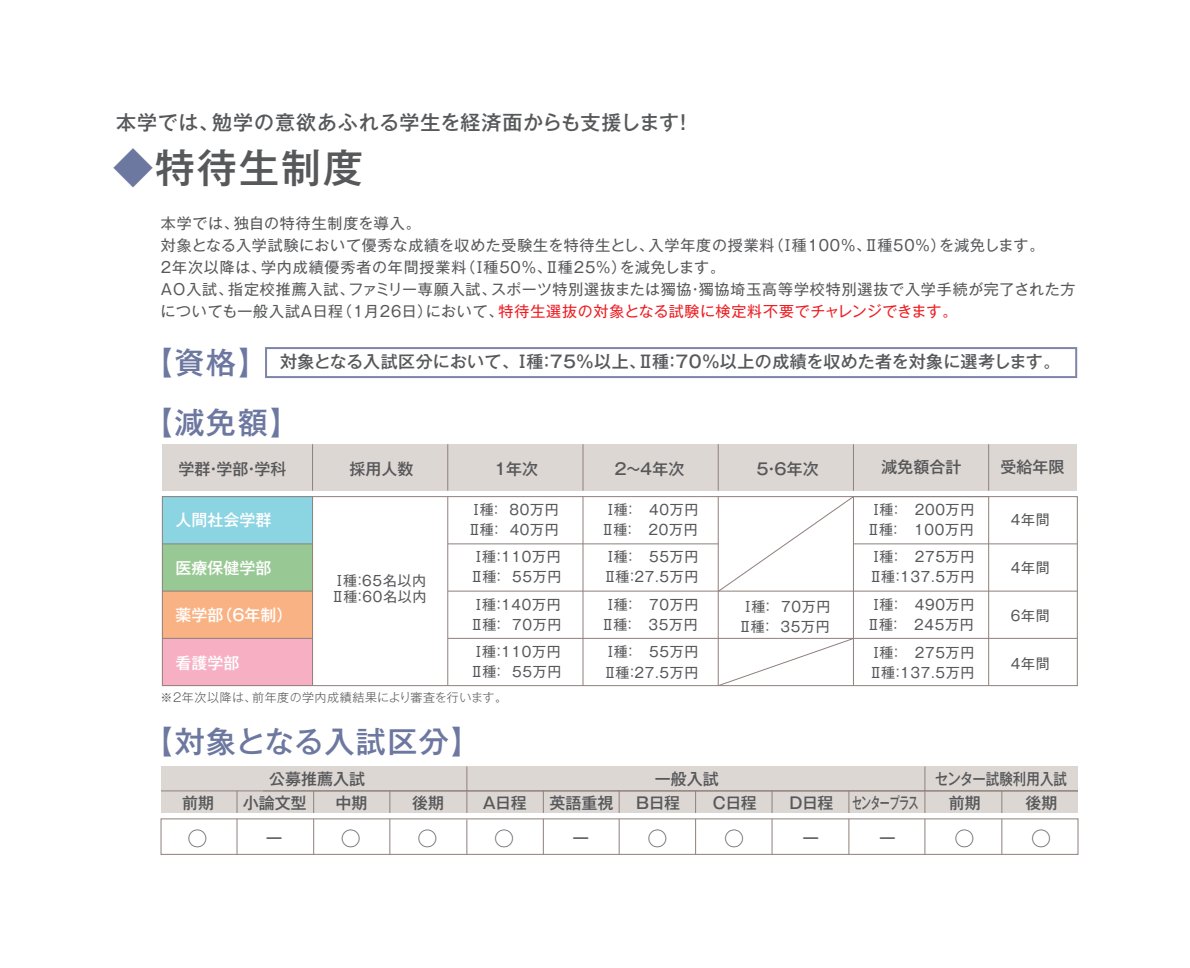
<style>
.page{position:relative;width:1190px;height:968px;background:#fff}
.page>*{position:absolute;margin:0;border:0;box-sizing:border-box;transform-origin:0 0}
.t1{font:500 40px "Gothic MB101 Pro";letter-spacing:.05em;color:#57585a}
.t2{font:500 30px "Gothic MB101 Pro";letter-spacing:.025em;color:#6d78a0}
.t3{font:500 30px "Gothic MB101 Pro";letter-spacing:.05em;color:#6d78a0}
.t4{font:500 20px "Gothic MB101 Pro";letter-spacing:.035em;color:#57585a}
.t5{font:20px "Gothic MB101 Pro";color:#57585a}
.t6{font:500 17px "Gothic MB101 Pro";letter-spacing:.015em;color:#57585a}
.t7{font:500 16px/24.2px "Gothic MB101 Pro";color:#57585a}
.t8{font:500 16px "Gothic MB101 Pro";color:#fff}
.t9{font:500 16px "Gothic MB101 Pro";letter-spacing:-.06em;color:#57585a}
.t10{font:500 16px "Gothic MB101 Pro";color:#57585a;scale:.84 1}
.t11{font:15px/22px "Gothic MB101 Pro";letter-spacing:.05em;color:#57585a}
.t12{font:14px/20px "Gothic MB101 Pro";letter-spacing:.05em;color:#57585a}
.t13{font:300 12px "Gothic MB101 Pro";letter-spacing:.045em;color:#57585a}
.s1{color:#6d78a0}
.s2{color:#ee1d23}
.s3{font-size:30px;color:#6d78a0}
</style>
<div class="page">
<div style="left:162px;top:544px;width:150px;height:47px;background:#98c894"></div>
<div style="left:162px;top:497px;width:150px;height:47px;background:#8bd4e2"></div>
<div style="left:162px;top:591px;width:150px;height:47px;background:#f9b283"></div>
<div style="left:162px;top:638px;width:150px;height:48px;background:#f6afc3"></div>
<div style="left:162px;top:444px;width:915px;height:47px;background:#ddd7d4"></div>
<div style="left:162px;top:496px;width:916px;height:190px;border:1px solid #8e807c"></div>
<hr style="left:312px;top:497px;width:1px;height:189px;background:#8e807c">
<hr style="left:447px;top:497px;width:1px;height:189px;background:#8e807c">
<hr style="left:582px;top:497px;width:1px;height:189px;background:#8e807c">
<hr style="left:718px;top:497px;width:1px;height:189px;background:#8e807c">
<hr style="left:853px;top:497px;width:1px;height:189px;background:#8e807c">
<hr style="left:988px;top:497px;width:1px;height:189px;background:#8e807c">
<hr style="left:162px;top:638px;width:150px;height:1px;background:#8e807c">
<hr style="left:162px;top:591px;width:150px;height:1px;background:#8e807c">
<hr style="left:162px;top:543px;width:150px;height:1px;background:#8e807c">
<hr style="left:448px;top:543px;width:270px;height:1px;background:#8e807c">
<hr style="left:448px;top:591px;width:629px;height:1px;background:#8e807c">
<hr style="left:448px;top:638px;width:629px;height:1px;background:#8e807c">
<hr style="left:853px;top:496px;width:135px;height:1px;background:#8e807c">
<hr style="left:853px;top:543px;width:224px;height:1px;background:#8e807c">
<hr style="left:312px;top:444px;width:1px;height:47px;background:#8e807c">
<hr style="left:447px;top:444px;width:1px;height:47px;background:#8e807c">
<hr style="left:582px;top:444px;width:1px;height:47px;background:#8e807c">
<hr style="left:718px;top:444px;width:1px;height:47px;background:#8e807c">
<hr style="left:853px;top:444px;width:1px;height:47px;background:#8e807c">
<hr style="left:988px;top:444px;width:1px;height:47px;background:#8e807c">
<svg style="left:717px;top:496px;width:138px;height:97px"></svg>
<svg style="left:717px;top:637px;width:138px;height:50px"></svg>
<div style="left:161px;top:766px;width:917px;height:47px;background:#ddd7d4"></div>
<svg style="left:771px;top:791px;width:1px;height:22px"></svg>
<hr style="left:924px;top:766px;width:1px;height:47px;background:#8e807c">
<svg style="left:1001px;top:791px;width:1px;height:22px"></svg>
<div style="left:161px;top:818px;width:917px;height:37px;border:1px solid #8e807c"></div>
<svg style="left:236px;top:791px;width:1px;height:22px"></svg>
<svg style="left:313px;top:791px;width:1px;height:22px"></svg>
<svg style="left:543px;top:791px;width:1px;height:22px"></svg>
<hr style="left:466px;top:766px;width:1px;height:47px;background:#8e807c">
<svg style="left:695px;top:791px;width:1px;height:22px"></svg>
<hr style="left:771px;top:819px;width:1px;height:35px;background:#8e807c">
<svg style="left:848px;top:791px;width:1px;height:22px"></svg>
<hr style="left:848px;top:819px;width:1px;height:35px;background:#8e807c">
<hr style="left:924px;top:819px;width:1px;height:36px;background:#8e807c">
<hr style="left:1001px;top:819px;width:1px;height:35px;background:#8e807c">
<hr style="left:236px;top:819px;width:1px;height:35px;background:#8e807c">
<hr style="left:313px;top:819px;width:1px;height:36px;background:#8e807c">
<svg style="left:389px;top:791px;width:1px;height:22px"></svg>
<hr style="left:389px;top:819px;width:1px;height:36px;background:#8e807c">
<hr style="left:543px;top:819px;width:1px;height:35px;background:#8e807c">
<svg style="left:619px;top:791px;width:1px;height:22px"></svg>
<hr style="left:619px;top:819px;width:1px;height:35px;background:#8e807c">
<hr style="left:466px;top:819px;width:1px;height:35px;background:#8e807c">
<hr style="left:695px;top:819px;width:1px;height:35px;background:#8e807c">
<hr style="left:161px;top:790px;width:917px;height:1px;background:#8e807c">
<div style="left:265px;top:347px;width:812px;height:31px;border:2px solid #7d85a9"></div>
<h3 class="t4" style="left:116px;top:106px;width:579px">本学では、勉学の意欲あふれる学生を経済面からも支援します！</h3>
<h1 class="t1" style="left:113px;top:135px;width:251px"><span class="s1">◆</span>特待生制度</h1>
<p class="t11" style="left:161px;top:210px;width:916px">本学では、独自の特待生制度を導入。<br>対象となる入学試験において優秀な成績を収めた受験生を特待生とし、入学年度の授業料（Ⅰ種100％、Ⅱ種50％）を減免します。<br>2年次以降は、学内成績優秀者の年間授業料（Ⅰ種50％、Ⅱ種25％）を減免します。<br>AO入試、指定校推薦入試、ファミリー専願入試、スポーツ特別選抜または獨協・獨協埼玉高等学校特別選抜で入学手続が完了された方についても一般入試A日程（1月26日）において、<span class="s2">特待生選抜の対象となる試験に検定料不要でチャレンジできます。</span></p>
<p class="t6" style="left:143px;top:348px;width:919px"><span class="s3">【資格】</span> 対象となる入試区分において、Ⅰ種：75％以上、Ⅱ種：70％以上の成績を収めた者を対象に選考します。</p>
<h2 class="t3" style="left:143px;top:397px;width:159px">【減免額】</h2>
<p class="t7" style="left:178px;top:455px;width:109px">学群・学部・学科</p>
<p class="t7" style="left:349px;top:455px;width:65px">採用人数</p>
<p class="t7" style="left:494px;top:455px;width:46px">1年次</p>
<p class="t7" style="left:614px;top:455px;width:71px">2～4年次</p>
<p class="t7" style="left:756px;top:455px;width:64px">5・6年次</p>
<p class="t7" style="left:881px;top:453px;width:81px">減免額合計</p>
<p class="t7" style="left:1000px;top:453px;width:65px">受給年限</p>
<p class="t8" style="left:175px;top:506px;width:97px">人間社会学群</p>
<p class="t8" style="left:175px;top:554px;width:97px">医療保健学部</p>
<p class="t8" style="left:175px;top:602px;width:119px">薬学部（6年制）</p>
<p class="t8" style="left:175px;top:649px;width:65px">看護学部</p>
<p class="t12" style="left:331px;top:571px;width:97px;line-height:16px">Ⅰ種：65名以内<br>Ⅱ種：60名以内</p>
<p class="t12" style="left:467px;top:498px;width:93px">Ⅰ種： 80万円<br>Ⅱ種： 40万円</p>
<p class="t12" style="left:470px;top:545px;width:93px">Ⅰ種：110万円<br>Ⅱ種： 55万円</p>
<p class="t12" style="left:470px;top:593px;width:93px">Ⅰ種：140万円<br>Ⅱ種： 70万円</p>
<p class="t12" style="left:470px;top:640px;width:93px">Ⅰ種：110万円<br>Ⅱ種： 55万円</p>
<p class="t13" style="left:161px;top:687px;width:348px">※2年次以降は、前年度の学内成績結果により審査を行います。</p>
<h2 class="t2" style="left:143px;top:717px;width:340px">【対象となる入試区分】</h2>
<p class="t12" style="left:601px;top:498px;width:99px">Ⅰ種： 40万円<br>Ⅱ種： 20万円</p>
<p class="t12" style="left:603px;top:545px;width:97px">Ⅰ種： 55万円<br>Ⅱ種：27.5万円</p>
<p class="t12" style="left:601px;top:593px;width:99px">Ⅰ種： 70万円<br>Ⅱ種： 35万円</p>
<p class="t12" style="left:738px;top:595px;width:94px">Ⅰ種： 70万円<br>Ⅱ種： 35万円</p>
<p class="t12" style="left:603px;top:640px;width:97px">Ⅰ種： 55万円<br>Ⅱ種：27.5万円</p>
<p class="t12" style="left:866px;top:498px;width:109px">Ⅰ種： 200万円<br>Ⅱ種： 100万円</p>
<p class="t12" style="left:869px;top:545px;width:107px">Ⅰ種： 275万円<br>Ⅱ種：137.5万円</p>
<p class="t12" style="left:866px;top:593px;width:109px">Ⅰ種： 490万円<br>Ⅱ種： 245万円</p>
<p class="t12" style="left:869px;top:640px;width:107px">Ⅰ種： 275万円<br>Ⅱ種：137.5万円</p>
<p class="t12" style="left:1011px;top:508px;width:40px">4年間</p>
<p class="t12" style="left:1011px;top:556px;width:40px">4年間</p>
<p class="t12" style="left:1011px;top:604px;width:40px">6年間</p>
<p class="t12" style="left:1011px;top:652px;width:40px">4年間</p>
<p class="t7" style="left:655px;top:764px;width:65px">一般入試</p>
<p class="t10" style="left:935px;top:765px;width:159px">センター試験利用入試</p>
<p class="t7" style="left:243px;top:764px;width:124px;text-indent:27px">公募推薦入試小論文型</p>
<p class="t7" style="left:412px;top:789px;width:33px">後期</p>
<p class="t7" style="left:483px;top:789px;width:45px">A日程</p>
<p class="t7" style="left:549px;top:789px;width:65px">英語重視</p>
<p class="t7" style="left:713px;top:789px;width:45px">C日程</p>
<p class="t9" style="left:789px;top:789px;width:130px">D日程 センタープラス</p>
<p class="t7" style="left:949px;top:789px;width:33px">前期</p>
<p class="t7" style="left:1025px;top:789px;width:33px">後期</p>
<p class="t7" style="left:182px;top:789px;width:33px">前期</p>
<p class="t7" style="left:636px;top:789px;width:45px">B日程</p>
<h3 class="t5" style="left:647px;top:822px;width:21px">○</h3>
<h3 class="t5" style="left:724px;top:822px;width:21px">○</h3>
<p class="t7" style="left:335px;top:789px;width:33px">中期</p>
<h3 class="t5" style="left:341px;top:822px;width:21px">○</h3>
<h3 class="t5" style="left:417px;top:822px;width:21px">○</h3>
<h3 class="t5" style="left:494px;top:822px;width:22px">○</h3>
<h3 class="t5" style="left:571px;top:822px;width:21px">－</h3>
<h3 class="t5" style="left:187px;top:822px;width:21px">○</h3>
<h3 class="t5" style="left:264px;top:822px;width:21px">－</h3>
<h3 class="t5" style="left:801px;top:822px;width:21px">－</h3>
<h3 class="t5" style="left:877px;top:822px;width:21px">－</h3>
<h3 class="t5" style="left:954px;top:822px;width:21px">○</h3>
<h3 class="t5" style="left:1031px;top:822px;width:21px">○</h3>
</div>
